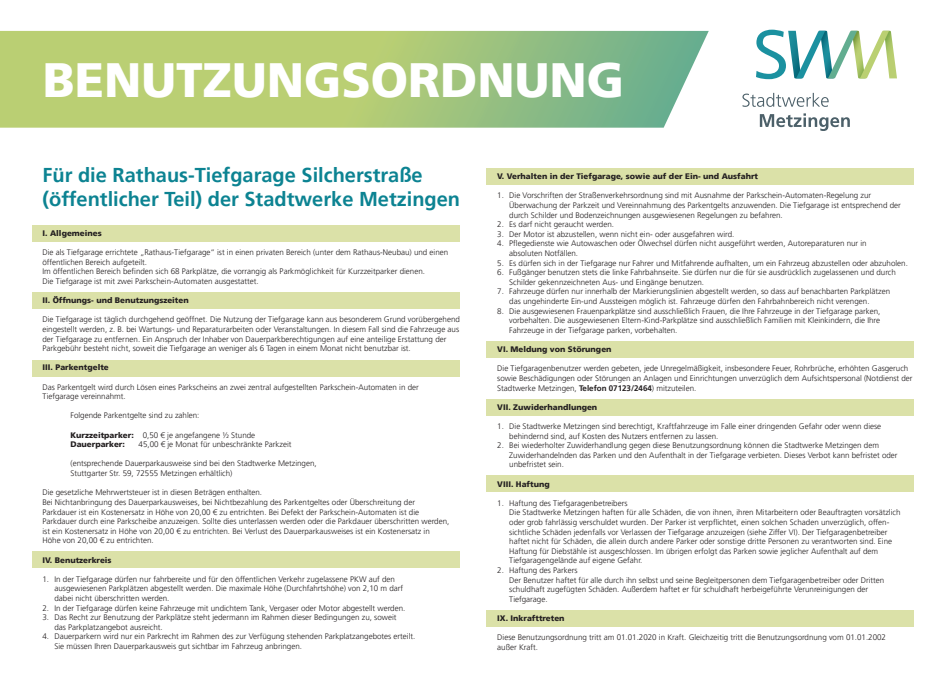
<style>
.page{position:relative;width:947px;height:681px;background:#fff}
.page>*{position:absolute;margin:0;border:0;box-sizing:border-box;transform-origin:0 0}
.t1{font:900 48px "Frutiger LT Pro";color:#fff}
.t2{font:700 20px/24px "Frutiger LT Pro";color:#0c8392}
.t3{font:300 8px/9.6px "Frutiger LT Pro";color:#231f20}
.t4{font:900 8px/9.6px "Frutiger LT Pro";color:#231f20}
.s1{font-weight:300}
.s2{font-weight:700}
</style>
<div class="page">
<div style="left:486px;top:168px;width:428px;height:17px;background:#dbe1a8"></div>
<div style="left:486px;top:341px;width:428px;height:16px;background:#dbe1a8"></div>
<div style="left:486px;top:399px;width:428px;height:16px;background:#dbe1a8"></div>
<div style="left:486px;top:475px;width:428px;height:16px;background:#dbe1a8"></div>
<div style="left:486px;top:610px;width:428px;height:16px;background:#dbe1a8"></div>
<div style="left:32px;top:225px;width:428px;height:17px;background:#dbe1a8"></div>
<div style="left:32px;top:292px;width:428px;height:16px;background:#dbe1a8"></div>
<div style="left:32px;top:359px;width:428px;height:17px;background:#dbe1a8"></div>
<div style="left:32px;top:551px;width:428px;height:16px;background:#dbe1a8"></div>
<svg style="left:0;top:31px;width:709px;height:97px;background:#a9c87e"></svg>
<svg style="left:756px;top:30px;width:141px;height:49px"></svg>
<svg style="left:760px;top:113px;width:90px;height:18px"></svg>
<svg style="left:742px;top:93px;width:86px;height:14px"></svg>
<h1 class="t1" style="left:43px;top:51px;width:583px">BENUTZUNGSORDNUNG</h1>
<h2 class="t2" style="left:43px;top:163px;width:419px">Für die Rathaus-Tiefgarage Silcherstraße (öffentlicher Teil) der Stadtwerke Metzingen</h2>
<p class="t4" style="left:43px;top:228px;width:61px">I. Allgemeines</p>
<p class="t3" style="left:43px;top:247px;width:407px">Die als Tiefgarage errichtete „Rathaus-Tiefgarage“ ist in einen privaten Bereich (unter dem Rathaus-Neubau) und einen öffentlichen Bereich aufgeteilt.<br>Im öffentlichen Bereich befinden sich 68 Parkplätze, die vorrangig als Parkmöglichkeit für Kurzzeitparker dienen.<br>Die Tiefgarage ist mit zwei Parkschein-Automaten ausgestattet.</p>
<p class="t4" style="left:43px;top:295px;width:148px">II. Öffnungs- und Benutzungszeiten</p>
<p class="t3" style="left:43px;top:314px;width:419px">Die Tiefgarage ist täglich durchgehend geöffnet. Die Nutzung der Tiefgarage kann aus besonderem Grund vorübergehend eingestellt werden, z. B. bei Wartungs- und Reparaturarbeiten oder Veranstaltungen. In diesem Fall sind die Fahrzeuge aus der Tiefgarage zu entfernen. Ein Anspruch der Inhaber von Dauerparkberechtigungen auf eine anteilige Erstattung der Parkgebühr besteht nicht, soweit die Tiefgarage an weniger als 6 Tagen in einem Monat nicht benutzbar ist.</p>
<p class="t4" style="left:43px;top:362px;width:68px">III. Parkentgelte</p>
<p class="t3" style="left:43px;top:382px;width:378px">Das Parkentgelt wird durch Lösen eines Parkscheins an zwei zentral aufgestellten Parkschein-Automaten in der<br>Tiefgarage vereinnahmt.</p>
<p class="t3" style="left:71px;top:410px;width:130px">Folgende Parkentgelte sind zu zahlen:</p>
<p class="t4" style="left:71px;top:430px;width:186px">Kurzzeitparker: <span class="s1">0,50 € je angefangene ½ Stunde<br></span>Dauerparker:</p>
<p class="t3" style="left:139px;top:439px;width:154px">45,00 € je Monat für unbeschränkte Parkzeit</p>
<p class="t3" style="left:71px;top:458px;width:248px">(entsprechende Dauerparkausweise sind bei den Stadtwerke Metzingen,<br>Stuttgarter Str. 59, 72555 Metzingen erhältlich)</p>
<p class="t3" style="left:43px;top:487px;width:408px">Die gesetzliche Mehrwertsteuer ist in diesen Beträgen enthalten.<br>Bei Nichtanbringung des Dauerparkausweises, bei Nichtbezahlung des Parkentgeltes oder Überschreitung der Parkdauer ist ein Kostenersatz in Höhe von 20,00 € zu entrichten. Bei Defekt der Parkschein-Automaten ist die Parkdauer durch eine Parkscheibe anzuzeigen. Sollte dies unterlassen werden oder die Parkdauer überschritten werden, ist ein Kostenersatz in Höhe von 20,00 € zu entrichten. Bei Verlust des Dauerparkausweises ist ein Kostenersatz in Höhe von 20,00 € zu entrichten.</p>
<p class="t4" style="left:43px;top:554px;width:71px">IV. Benutzerkreis</p>
<p class="t3" style="left:55px;top:574px;width:350px;text-indent:-12px">1. In der Tiefgarage dürfen nur fahrbereite und für den öffentlichen Verkehr zugelassene PKW auf den ausgewiesenen Parkplätzen abgestellt werden. Die maximale Höhe (Durchfahrtshöhe) von 2,10 m darf dabei nicht überschritten werden.</p>
<p class="t3" style="left:43px;top:602px;width:364px">2. In der Tiefgarage dürfen keine Fahrzeuge mit undichtem Tank, Vergaser oder Motor abgestellt werden.</p>
<p class="t3" style="left:55px;top:612px;width:343px;text-indent:-12px">3. Das Recht zur Benutzung der Parkplätze steht jedermann im Rahmen dieser Bedingungen zu, soweit das Parkplatzangebot ausreicht.</p>
<p class="t3" style="left:55px;top:631px;width:362px;text-indent:-12px">4. Dauerparkern wird nur ein Parkrecht im Rahmen des zur Verfügung stehenden Parkplatzangebotes erteilt.<br>Sie müssen Ihren Dauerparkausweis gut sichtbar im Fahrzeug anbringen.</p>
<p class="t4" style="left:497px;top:171px;width:262px">V. Verhalten in der Tiefgarage, sowie auf der Ein- und Ausfahrt</p>
<p class="t3" style="left:509px;top:191px;width:393px;text-indent:-12px">1. Die Vorschriften der Straßenverkehrsordnung sind mit Ausnahme der Parkschein-Automaten-Regelung zur<br>Überwachung der Parkzeit und Vereinnahmung des Parkentgelts anzuwenden. Die Tiefgarage ist entsprechend der durch Schilder und Bodenzeichnungen ausgewiesenen Regelungen zu befahren.</p>
<p class="t3" style="left:497px;top:219px;width:118px">2. Es darf nicht geraucht werden.</p>
<p class="t3" style="left:497px;top:229px;width:239px">3. Der Motor ist abzustellen, wenn nicht ein- oder ausgefahren wird.</p>
<p class="t3" style="left:509px;top:239px;width:359px;text-indent:-12px">4. Pflegedienste wie Autowaschen oder Ölwechsel dürfen nicht ausgeführt werden, Autoreparaturen nur in absoluten Notfällen.</p>
<p class="t3" style="left:497px;top:258px;width:412px">5. Es dürfen sich in der Tiefgarage nur Fahrer und Mitfahrende aufhalten, um ein Fahrzeug abzustellen oder abzuholen.</p>
<p class="t3" style="left:509px;top:267px;width:388px;text-indent:-12px">6. Fußgänger benutzen stets die linke Fahrbahnseite. Sie dürfen nur die für sie ausdrücklich zugelassenen und durch<br>Schilder gekennzeichneten Aus- und Eingänge benutzen.</p>
<p class="t3" style="left:509px;top:287px;width:382px;text-indent:-12px">7. Fahrzeuge dürfen nur innerhalb der Markierungslinien abgestellt werden, so dass auf benachbarten Parkplätzen das ungehinderte Ein-und Aussteigen möglich ist. Fahrzeuge dürfen den Fahrbahnbereich nicht verengen.</p>
<p class="t3" style="left:509px;top:306px;width:373px;text-align:justify;text-indent:-12px">8. Die ausgewiesenen Frauenparkplätze sind ausschließlich Frauen, die Ihre Fahrzeuge in der Tiefgarage parken, vorbehalten. Die ausgewiesenen Eltern-Kind-Parkplätze sind ausschließlich Familien mit Kleinkindern, die Ihre Fahrzeuge in der Tiefgarage parken, vorbehalten.</p>
<p class="t4" style="left:497px;top:344px;width:116px">VI. Meldung von Störungen</p>
<p class="t3" style="left:497px;top:363px;width:417px">Die Tiefgaragenbenutzer werden gebeten, jede Unregelmäßigkeit, insbesondere Feuer, Rohrbrüche, erhöhten Gasgeruch sowie Beschädigungen oder Störungen an Anlagen und Einrichtungen unverzüglich dem Aufsichtspersonal (Notdienst der<br>Stadtwerke Metzingen, <span class="s2">Telefon 07123/2464</span>) mitzuteilen.</p>
<p class="t4" style="left:497px;top:402px;width:102px">VII. Zuwiderhandlungen</p>
<p class="t3" style="left:509px;top:421px;width:373px;text-indent:-12px">1. Die Stadtwerke Metzingen sind berechtigt, Kraftfahrzeuge im Falle einer dringenden Gefahr oder wenn diese behindernd sind, auf Kosten des Nutzers entfernen zu lassen.</p>
<p class="t3" style="left:509px;top:440px;width:390px;text-indent:-12px">2. Bei wiederholter Zuwiderhandlung gegen diese Benutzungsordnung können die Stadtwerke Metzingen dem<br>Zuwiderhandelnden das Parken und den Aufenthalt in der Tiefgarage verbieten. Dieses Verbot kann befristet oder unbefristet sein.</p>
<p class="t4" style="left:497px;top:478px;width:54px">VIII. Haftung</p>
<p class="t3" style="left:509px;top:498px;width:393px;text-indent:-12px">1. Haftung des Tiefgaragenbetreibers<br>Die Stadtwerke Metzingen haften für alle Schäden, die von ihnen, ihren Mitarbeitern oder Beauftragten vorsätzlich oder grob fahrlässig verschuldet wurden. Der Parker ist verpflichtet, einen solchen Schaden unverzüglich, offen&shy;sichtliche Schäden jedenfalls vor Verlassen der Tiefgarage anzuzeigen (siehe Ziffer VI). Der Tiefgaragenbetreiber haftet nicht für Schäden, die allein durch andere Parker oder sonstige dritte Personen zu verantworten sind. Eine Haftung für Diebstähle ist ausgeschlossen. Im übrigen erfolgt das Parken sowie jeglicher Aufenthalt auf dem Tiefgaragengelände auf eigene Gefahr.</p>
<p class="t3" style="left:509px;top:565px;width:377px;text-indent:-12px">2. Haftung des Parkers<br>Der Benutzer haftet für alle durch ihn selbst und seine Begleitpersonen dem Tiefgaragenbetreiber oder Dritten schuldhaft zugefügten Schäden. Außerdem haftet er für schuldhaft herbeigeführte Verunreinigungen der Tiefgarage.</p>
<p class="t4" style="left:497px;top:613px;width:69px">IX. Inkrafttreten</p>
<p class="t3" style="left:497px;top:632px;width:390px">Diese Benutzungsordnung tritt am 01.01.2020 in Kraft. Gleichzeitig tritt die Benutzungsordnung vom 01.01.2002 außer Kraft.</p>
</div>
